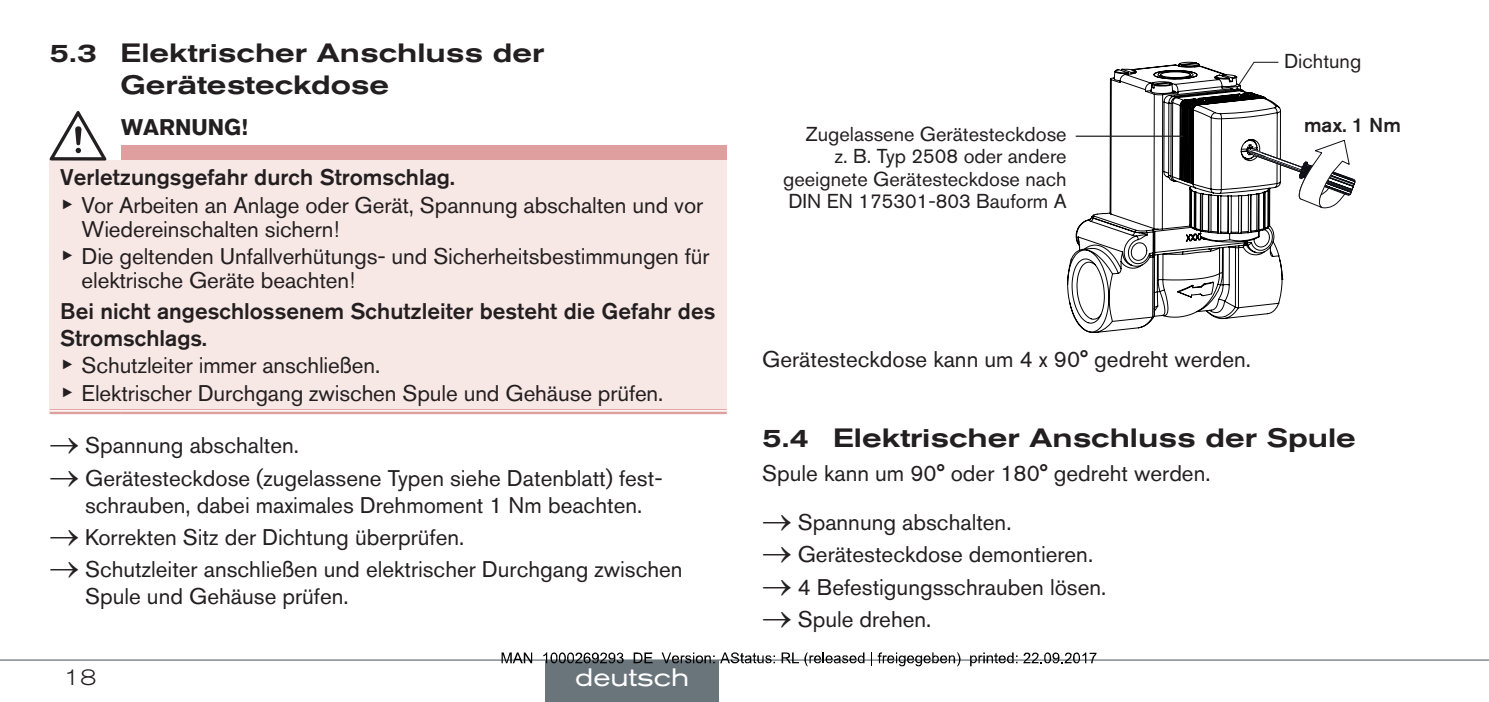
<style>
.page{position:relative;width:1489px;height:702px;background:#fff}
.page>*{position:absolute;margin:0;border:0;box-sizing:border-box;transform-origin:0 0}
.t1{font:500 expanded 26.25px/31.5px "Akzidenz Grotesk BQ";color:#231f20}
.t2{font:expanded 25px "Akzidenz Grotesk BQ";color:#fff}
.t3{font:22.5px/27.2px "Akzidenz Grotesk BQ";color:#231f20}
.t4{font:700 22.5px "Akzidenz Grotesk BQ";color:#231f20}
.t5{font:300 expanded 22.5px "Akzidenz Grotesk BQ";color:#231f20}
.t6{font:20px/22.5px "Akzidenz Grotesk BQ";color:#231f20;text-align:right}
.t7{font:500 20px "Akzidenz Grotesk BQ";color:#231f20}
.s1{font-weight:500}
.s2{font-family:"Arial Unicode MS"}
</style>
<div class="page">
<div style="left:121px;top:145px;width:605px;height:15px;background:#df9f9e"></div>
<div style="left:50px;top:160px;width:676px;height:251px;background:#f7e7e5"></div>
<div style="left:50px;top:409px;width:71px;height:5px;background:#fbf5f5"></div>
<div style="left:121px;top:409px;width:605px;height:5px;background:#fbf5f5"></div>
<hr style="left:50px;top:409px;width:71px;height:1px;background:#df9f9e">
<hr style="left:50px;top:411px;width:71px;height:3px;background:#df9f9e">
<hr style="left:121px;top:409px;width:605px;height:1px;background:#df9f9e">
<hr style="left:121px;top:411px;width:605px;height:3px;background:#df9f9e">
<svg style="left:50px;top:111px;width:56px;height:49px"></svg>
<svg style="left:1067px;top:62px;width:215px;height:271px"></svg>
<svg style="left:1247px;top:139px;width:108px;height:71px"></svg>
<svg style="left:1234px;top:61px;width:45px;height:30px"></svg>
<hr style="left:1075px;top:136px;width:108px;height:1px;background:#231f20">
<hr style="left:0;top:659px;width:1488px;height:1px;background:#6a747b">
<div style="left:545px;top:660px;width:174px;height:42px;background:#6a747b"></div>
<svg style="left:501px;top:652px;width:31px;height:11px"></svg>
<svg style="left:543px;top:652px;width:80px;height:11px"></svg>
<svg style="left:633px;top:652px;width:19px;height:11px"></svg>
<svg style="left:661px;top:652px;width:53px;height:11px"></svg>
<svg style="left:720px;top:652px;width:55px;height:11px"></svg>
<svg style="left:781px;top:652px;width:83px;height:14px"></svg>
<svg style="left:871px;top:652px;width:89px;height:14px"></svg>
<svg style="left:970px;top:652px;width:47px;height:14px"></svg>
<svg style="left:1023px;top:652px;width:73px;height:11px"></svg>
<p class="t1" style="left:120px;top:38px;width:425px;text-indent:-71px">5.3 Elektrischer Anschluss der<br>Gerätesteckdose</p>
<p class="t4" style="left:121px;top:114px;width:128px">WARNUNG!</p>
<p class="t3" style="left:60px;top:163px;width:644px"><span class="s1">Verletzungsgefahr durch Stromschlag.<br></span><span class="s2">▶</span> Vor Arbeiten an Anlage oder Gerät, Spannung abschalten und vor</p>
<p class="t3" style="left:60px;top:215px;width:650px;text-indent:21px">Wiedereinschalten sichern!<br><span class="s2">▶</span> Die geltenden Unfallverhütungs- und Sicherheitsbestimmungen für</p>
<p class="t3" style="left:81px;top:267px;width:275px">elektrische Geräte beachten!</p>
<p class="t3" style="left:60px;top:297px;width:656px"><span class="s1">Bei nicht angeschlossenem Schutzleiter besteht die Gefahr des Stromschlags.<br></span><span class="s2">▶</span> Schutzleiter immer anschließen.<br><span class="s2">▶</span> Elektrischer Durchgang zwischen Spule und Gehäuse prüfen.</p>
<p class="t3" style="left:50px;top:431px;width:251px">→ Spannung abschalten.</p>
<p class="t3" style="left:85px;top:464px;width:579px;text-indent:-35px">→ Gerätesteckdose (zugelassene Typen siehe Datenblatt) fest&shy;schrauben, dabei maximales Drehmoment 1 Nm beachten.</p>
<p class="t3" style="left:50px;top:523px;width:416px">→ Korrekten Sitz der Dichtung überprüfen.</p>
<p class="t3" style="left:85px;top:555px;width:599px;text-indent:-35px">→ Schutzleiter anschließen und elektrischer Durchgang zwischen<br>Spule und Gehäuse prüfen.</p>
<p class="t5" style="left:64px;top:664px;width:34px">18</p>
<p class="t2" style="left:575px;top:662px;width:116px">deutsch</p>
<p class="t6" style="left:783px;top:123px;width:285px">Zugelassene Gerätesteckdose<br>z. B. Typ 2508 oder andere geeignete Gerätesteckdose nach<br>DIN EN 175301-803 Bauform A</p>
<p class="t6" style="left:1283px;top:50px;width:79px">Dichtung</p>
<p class="t7" style="left:1303px;top:113px;width:98px">max. 1 Nm</p>
<p class="t3" style="left:762px;top:345px;width:490px">Gerätesteckdose kann um 4 x 90° gedreht werden.</p>
<p class="t1" style="left:762px;top:422px;width:595px">5.4 Elektrischer Anschluss der Spule</p>
<p class="t3" style="left:762px;top:459px;width:450px">Spule kann um 90° oder 180° gedreht werden.</p>
<p class="t3" style="left:762px;top:508px;width:251px">→ Spannung abschalten.</p>
<p class="t3" style="left:762px;top:540px;width:332px">→ Gerätesteckdose demontieren.</p>
<p class="t3" style="left:762px;top:573px;width:345px">→ 4 Befestigungsschrauben lösen.</p>
<p class="t3" style="left:762px;top:605px;width:171px">→ Spule drehen.</p>
</div>
